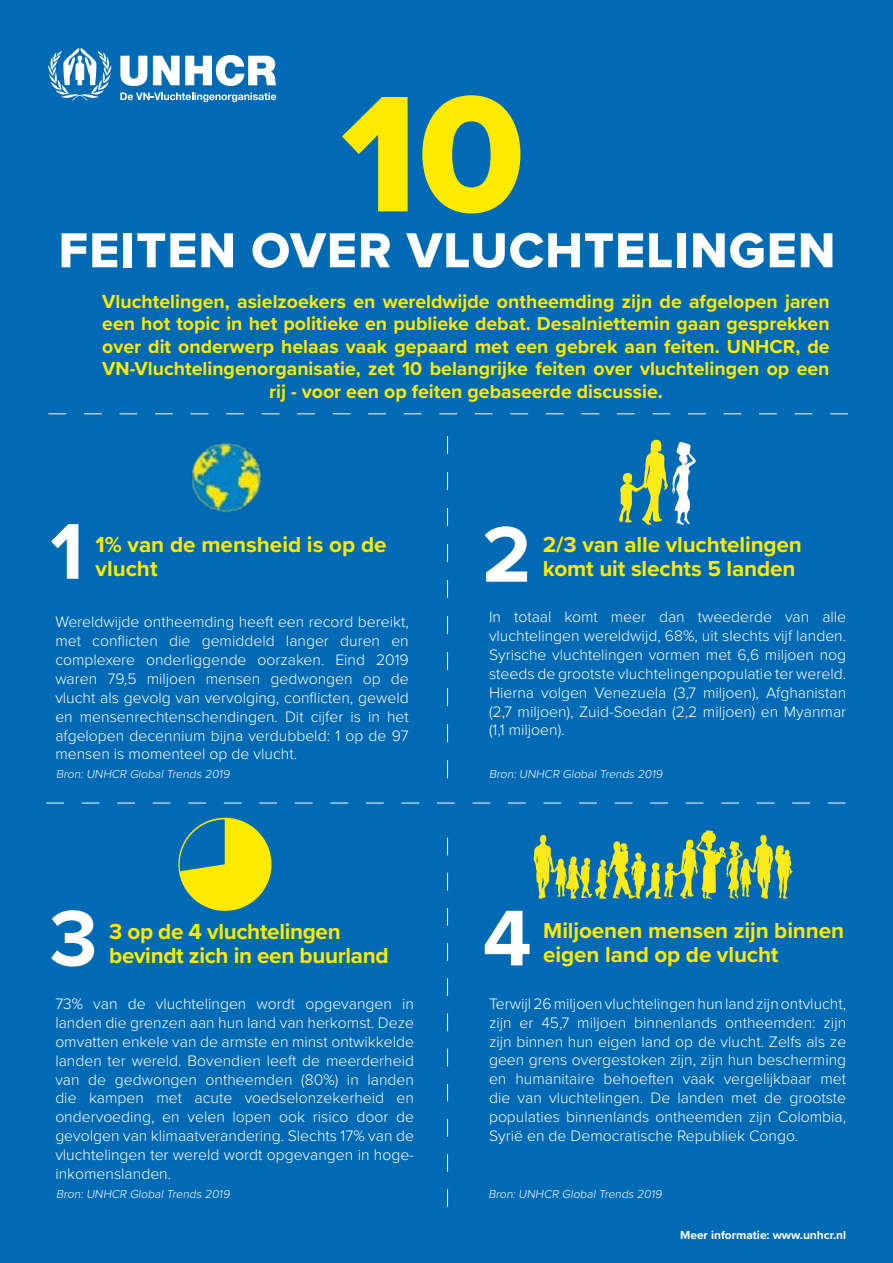
<style>
.page{position:relative;width:893px;height:1263px;background:#006ab4}
.page>*{position:absolute;margin:0;border:0;box-sizing:border-box;transform-origin:0 0}
.t1{font:171.6px "Proxima Nova Extrabld";color:#ffea00}
.t2{font:700 81.9px "Proxima Nova";color:#fff}
.t3{font:51px "Proxima Nova Extrabld";letter-spacing:.02em;color:#fff}
.t4{font:700 22.5px/24px "Proxima Nova";letter-spacing:-.005em;color:#ffea00}
.t5{font:700 19.5px/22.5px "Proxima Nova";color:#ffea00;text-align:center}
.t6{font:300 15.75px/18.9px "Proxima Nova";color:#fff;text-align:justify}
.t7{font:300 12px "Proxima Nova";color:#fff}
.t8{font:700 12px "Proxima Nova";color:#fff}
</style>
<div class="page">
<svg style="left:48px;top:413px;width:800px;height:1px"></svg>
<svg style="left:46px;top:803px;width:800px;height:1px"></svg>
<svg style="left:447px;top:436px;width:1px;height:342px"></svg>
<svg style="left:447px;top:838px;width:1px;height:369px"></svg>
<svg style="left:533px;top:831px;width:260px;height:68px"></svg>
<svg style="left:619px;top:439px;width:77px;height:86px"></svg>
<img style="left:191px;top:443px;width:71px;height:70px">
<div style="left:178px;top:818px;width:93px;height:93px;background:#ffea00;border-radius:50%"></div>
<svg style="left:180px;top:819px;width:45px;height:52px"></svg>
<svg style="left:48px;top:48px;width:229px;height:55px"></svg>
<h1 class="t1" style="left:341px;top:26px;width:185px">10</h1>
<h3 class="t3" style="left:59px;top:212px;width:778px">FEITEN OVER VLUCHTELINGEN</h3>
<p class="t5" style="left:102px;top:290px;width:729px">Vluchtelingen, asielzoekers en wereldwijde ontheemding zijn de afgelopen jaren een hot topic in het politieke en publieke debat. Desalniettemin gaan gesprekken over dit onderwerp helaas vaak gepaard met een gebrek aan feiten. UNHCR, de VN-Vluchtelingenorganisatie, zet 10 belangrijke feiten over vluchtelingen op een rij - voor een op feiten gebaseerde discussie.</p>
<h2 class="t2" style="left:50px;top:490px;width:35px">1</h2>
<h3 class="t4" style="left:95px;top:532px;width:293px">1% van de mensheid is op de vlucht</h3>
<p class="t6" style="left:55px;top:612px;width:355px">Wereldwijde ontheemding heeft een record bereikt, met conflicten die gemiddeld langer duren en complexere onderliggende oorzaken. Eind 2019 waren 79,5 miljoen mensen gedwongen op de vlucht als gevolg van vervolging, conflicten, geweld en mensenrechtenschendingen. Dit cijfer is in het afgelopen decennium bijna verdubbeld: 1 op de 97 mensen is momenteel op de vlucht.</p>
<h2 class="t2" style="left:482px;top:493px;width:51px">2</h2>
<h3 class="t4" style="left:543px;top:532px;width:261px">2/3 van alle vluchtelingen komt uit slechts 5 landen</h3>
<p class="t6" style="left:489px;top:606px;width:359px">In totaal komt meer dan tweederde van alle vluchtelingen wereldwijd, 68%, uit slechts vijf landen.<br>Syrische vluchtelingen vormen met 6,6 miljoen nog steeds de grootste vluchtelingenpopulatie ter wereld.<br>Hierna volgen Venezuela (3,7 miljoen), Afghanistan (2,7 miljoen), Zuid-Soedan (2,2 miljoen) en Myanmar (1,1 miljoen).</p>
<p class="t7" style="left:56px;top:765px;width:177px">Bron: UNHCR Global Trends 2019</p>
<p class="t7" style="left:489px;top:765px;width:177px">Bron: UNHCR Global Trends 2019</p>
<h2 class="t2" style="left:49px;top:877px;width:50px">3</h2>
<h3 class="t4" style="left:109px;top:919px;width:281px">3 op de 4 vluchtelingen bevindt zich in een buurland</h3>
<p class="t6" style="left:55px;top:993px;width:360px">73% van de vluchtelingen wordt opgevangen in landen die grenzen aan hun land van herkomst. Deze omvatten enkele van de armste en minst ontwikkelde landen ter wereld. Bovendien leeft de meerderheid van de gedwongen ontheemden (80%) in landen die kampen met acute voedselonzekerheid en ondervoeding, en velen lopen ook risico door de gevolgen van klimaatverandering. Slechts 17% van de vluchtelingen ter wereld wordt opgevangen in hoge&shy;inkomenslanden.</p>
<h2 class="t2" style="left:483px;top:877px;width:50px">4</h2>
<h3 class="t4" style="left:543px;top:918px;width:302px">Miljoenen mensen zijn binnen eigen land op de vlucht</h3>
<p class="t6" style="left:489px;top:993px;width:359px">Terwijl 26 miljoen vluchtelingen hun land zijn ontvlucht, zijn er 45,7 miljoen binnenlands ontheemden: zijn zijn binnen hun eigen land op de vlucht. Zelfs als ze geen grens overgestoken zijn, zijn hun bescherming en humanitaire behoeften vaak vergelijkbaar met die van vluchtelingen. De landen met de grootste populaties binnenlands ontheemden zijn Colombia, Syrië en de Democratische Republiek Congo.</p>
<p class="t7" style="left:56px;top:1185px;width:177px">Bron: UNHCR Global Trends 2019</p>
<p class="t7" style="left:488px;top:1185px;width:177px">Bron: UNHCR Global Trends 2019</p>
<p class="t8" style="left:680px;top:1226px;width:168px">Meer informatie: www.unhcr.nl</p>
</div>
